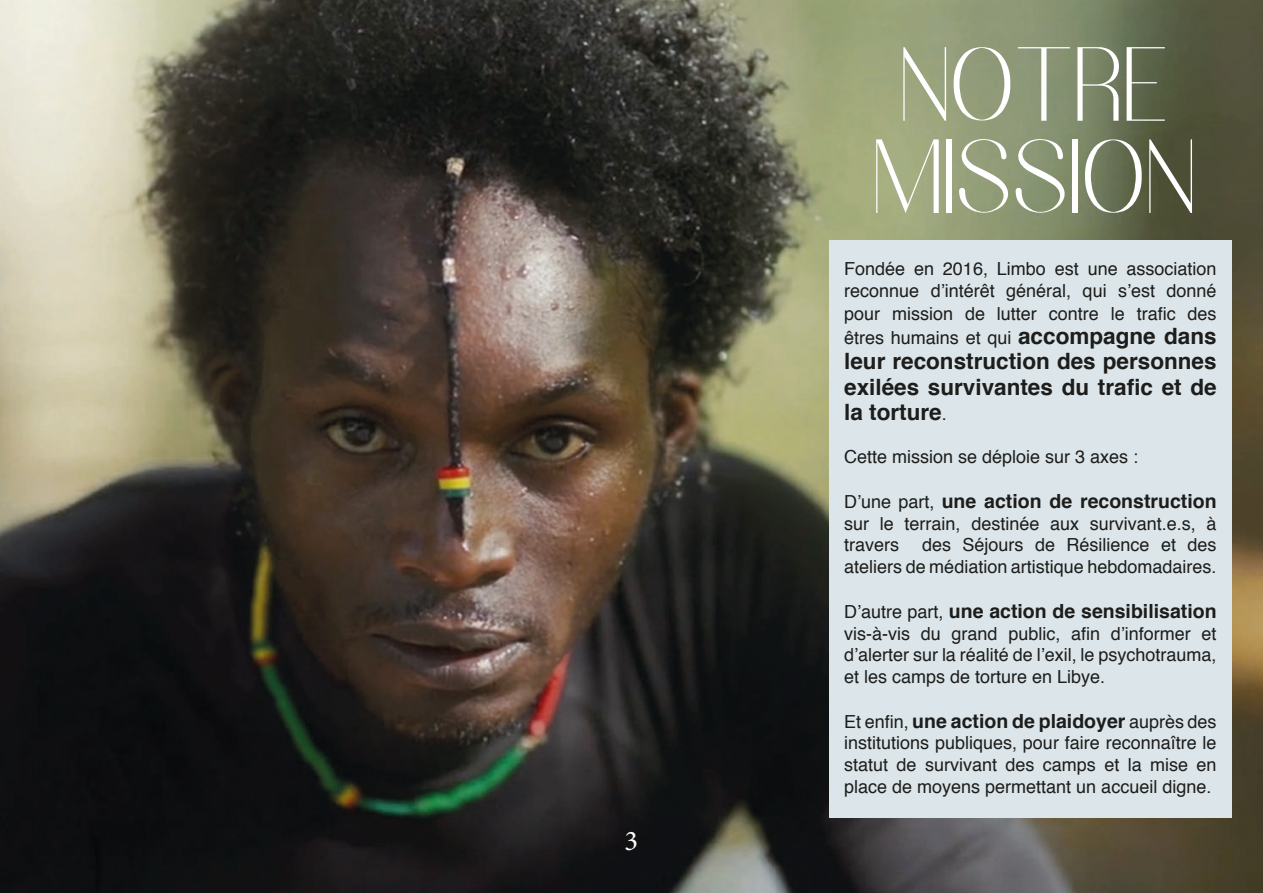
<style>
.page{position:relative;width:1263px;height:893px;background:#fff}
.page>*{position:absolute;margin:0;border:0;box-sizing:border-box;transform-origin:0 0}
.t1{font:104.7px/92.2px "Nesans";color:#fff}
.t2{font:28.5px "Minion Pro";color:#fff}
.t3{font:700 22.5px/25.5px "Helvetica";color:#1d1d1b;text-align:justify}
.t4{font:700 19.5px "Helvetica";color:#1d1d1b}
.t5{font:18px/21.6px "Helvetica";color:#1d1d1b;text-align:justify}
.s1{font-weight:700;font-size:22.5px}
.s2{font-weight:400;font-size:18px}
</style>
<div class="page">
<img style="left:0;top:0;width:1263px;height:893px">
<div style="left:829px;top:240px;width:402px;height:577px;background:#dce6ea"></div>
<h2 class="t2" style="left:625px;top:821px;width:15px">3</h2>
<h1 class="t1" style="left:872px;top:47px;width:325px">NOTRE<br>MISSION</h1>
<p class="t5" style="left:844px;top:257px;width:374px;line-height:23px">Fondée en 2016, Limbo est une association reconnue d’intérêt général, qui s’est donné pour mission de lutter contre le trafic des êtres humains et qui <span class="s1">accompagne dans</span></p>
<p class="t3" style="left:844px;top:349px;width:374px">leur reconstruction des personnes exilées survivantes du trafic et de la torture<span class="s2">.</span></p>
<p class="t5" style="left:844px;top:447px;width:296px">Cette mission se déploie sur 3 axes :</p>
<p class="t4" style="left:844px;top:486px;width:374px"><span class="s2">D’une part,</span> une action de reconstruction</p>
<p class="t5" style="left:844px;top:513px;width:374px">sur le terrain, destinée aux survivant.e.s, à travers</p>
<p class="t5" style="left:844px;top:535px;width:374px;text-align:right">des Séjours de Résilience et des<br>ateliers de médiation artistique hebdomadaires.</p>
<p class="t4" style="left:844px;top:595px;width:374px"><span class="s2">D’autre part,</span> une action de sensibilisation</p>
<p class="t5" style="left:844px;top:623px;width:374px">vis-à-vis du grand public, afin d’informer et d’alerter sur la réalité de l’exil, le psychotrauma, et les camps de torture en Libye.</p>
<p class="t4" style="left:844px;top:705px;width:374px"><span class="s2">Et enfin,</span> une action de plaidoyer <span class="s2">auprès des</span></p>
<p class="t5" style="left:844px;top:733px;width:374px">institutions publiques, pour faire reconnaître le statut de survivant des camps et la mise en place de moyens permettant un accueil digne.</p>
</div>
